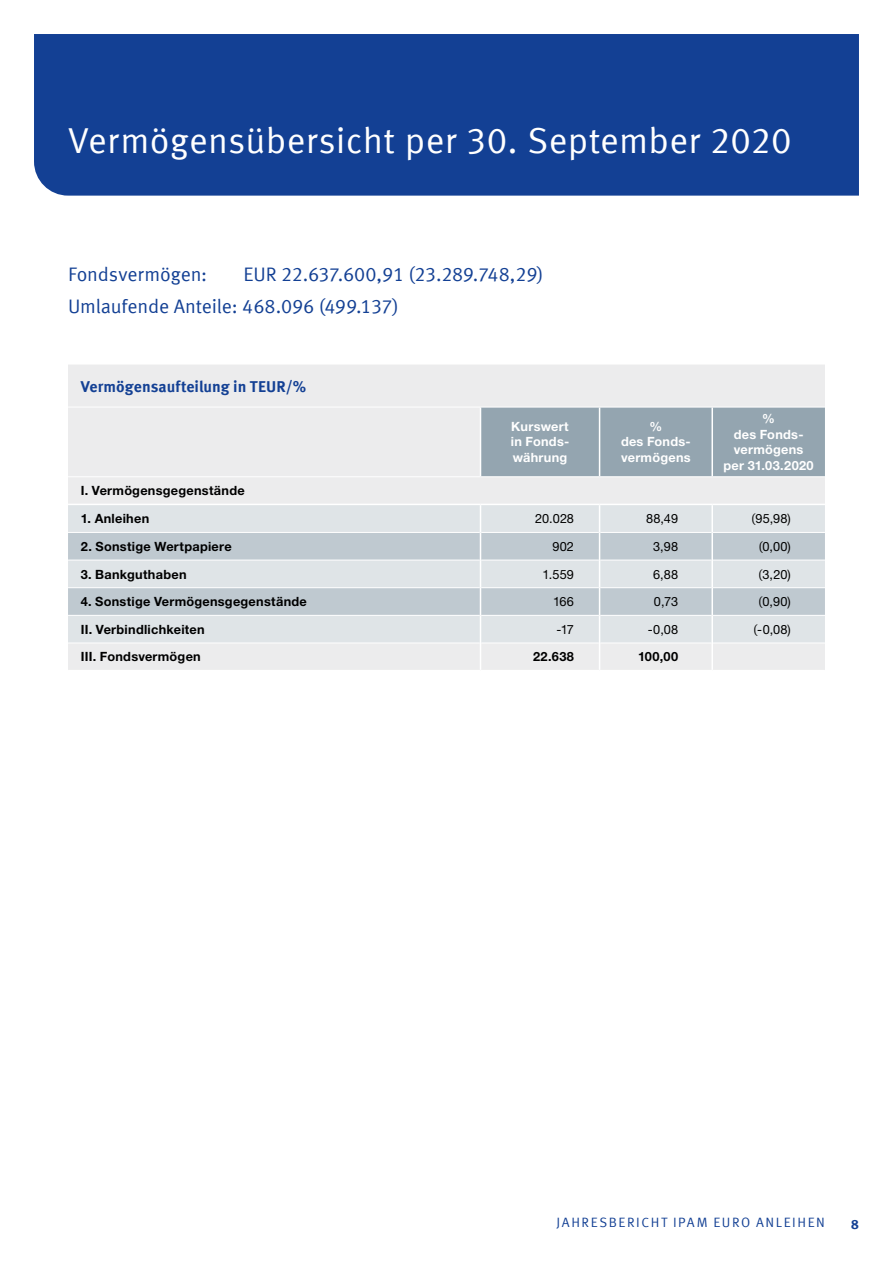
<style>
.page{position:relative;width:893px;height:1263px;background:#fff}
.page>*{position:absolute;margin:0;border:0;box-sizing:border-box;transform-origin:0 0}
.t1{font:36px "Meta Offc Pro Norm";letter-spacing:.01em;color:#fff}
.t2{font:19.5px/32px "Meta Offc Pro Norm";letter-spacing:-.01em;color:#134094}
.t3{font:700 15.75px "Meta Offc Pro";color:#134094}
.t4{font:13.5px "Meta Offc Pro Norm";letter-spacing:.115em;color:#134094}
.t5{font:700 13.5px "Meta Offc Pro";color:#134094}
.t6{font:700 12.75px "Helvetica Neue LTW1 G";letter-spacing:.02em;color:#000}
.t7{font:700 12.75px/15.9px "Helvetica Neue LTW1 G";letter-spacing:.02em;color:#fff;text-align:center}
.t8{font:12.75px "Helvetica Neue LTW1 G";letter-spacing:.015em;color:#000}
.s1{font-family:"Meta Offc Pro Norm"}
</style>
<div class="page">
<div style="left:34px;top:34px;width:825px;height:162px;background:#134094"></div>
<div style="left:68px;top:365px;width:757px;height:305px;background:#ececed"></div>
<div style="left:481px;top:408px;width:344px;height:68px;background:#94a5b0"></div>
<div style="left:68px;top:505px;width:757px;height:138px;background:#dfe4e7"></div>
<svg style="left:68px;top:533px;width:757px;height:82px;background:#cad2d7"></svg>
<hr style="left:68px;top:407px;width:412px;height:1px;background:#fff">
<hr style="left:480px;top:407px;width:120px;height:1px;background:#fff">
<hr style="left:600px;top:407px;width:112px;height:1px;background:#fff">
<hr style="left:712px;top:407px;width:113px;height:1px;background:#fff">
<hr style="left:481px;top:560px;width:118px;height:1px;background:#fff">
<hr style="left:600px;top:560px;width:111px;height:1px;background:#fff">
<hr style="left:713px;top:560px;width:112px;height:1px;background:#fff">
<hr style="left:481px;top:615px;width:118px;height:1px;background:#fff">
<hr style="left:600px;top:615px;width:111px;height:1px;background:#fff">
<hr style="left:713px;top:615px;width:112px;height:1px;background:#fff">
<hr style="left:68px;top:476px;width:412px;height:1px;background:#fff">
<hr style="left:480px;top:476px;width:120px;height:1px;background:#fff">
<hr style="left:600px;top:476px;width:112px;height:1px;background:#fff">
<hr style="left:712px;top:476px;width:113px;height:1px;background:#fff">
<hr style="left:68px;top:532px;width:412px;height:1px;background:#fff">
<hr style="left:481px;top:532px;width:118px;height:1px;background:#fff">
<hr style="left:600px;top:532px;width:111px;height:1px;background:#fff">
<hr style="left:713px;top:532px;width:112px;height:1px;background:#fff">
<hr style="left:68px;top:560px;width:412px;height:1px;background:#fff">
<hr style="left:68px;top:587px;width:412px;height:1px;background:#fff">
<hr style="left:481px;top:587px;width:118px;height:1px;background:#fff">
<hr style="left:600px;top:587px;width:111px;height:1px;background:#fff">
<hr style="left:713px;top:587px;width:112px;height:1px;background:#fff">
<hr style="left:68px;top:615px;width:412px;height:1px;background:#fff">
<hr style="left:68px;top:643px;width:412px;height:1px;background:#fff">
<hr style="left:481px;top:643px;width:118px;height:1px;background:#fff">
<hr style="left:600px;top:643px;width:111px;height:1px;background:#fff">
<hr style="left:713px;top:643px;width:112px;height:1px;background:#fff">
<hr style="left:68px;top:504px;width:412px;height:1px;background:#fff">
<hr style="left:480px;top:504px;width:120px;height:1px;background:#fff">
<hr style="left:600px;top:504px;width:112px;height:1px;background:#fff">
<hr style="left:712px;top:504px;width:113px;height:1px;background:#fff">
<hr style="left:480px;top:407px;width:1px;height:69px;background:#fff">
<hr style="left:599px;top:407px;width:1px;height:69px;background:#fff">
<svg style="left:480px;top:505px;width:1px;height:165px"></svg>
<svg style="left:599px;top:505px;width:1px;height:165px"></svg>
<hr style="left:711px;top:407px;width:2px;height:69px;background:#fff">
<hr style="left:711px;top:505px;width:2px;height:27px;background:#fff">
<hr style="left:711px;top:532px;width:2px;height:28px;background:#fff">
<hr style="left:711px;top:560px;width:2px;height:28px;background:#fff">
<hr style="left:711px;top:588px;width:2px;height:27px;background:#fff">
<hr style="left:711px;top:615px;width:2px;height:28px;background:#fff">
<hr style="left:711px;top:643px;width:2px;height:27px;background:#fff">
<h1 class="t1" style="left:68px;top:113px;width:725px">Vermögensübersicht per 30. September 2020</h1>
<h2 class="t2" style="left:68px;top:257px;width:477px;text-indent:176px">EUR 22.637.600,91 (23.289.748,29)<br>Umlaufende Anteile: 468.096 (499.137)</h2>
<h2 class="t2" style="left:68px;top:257px;width:141px">Fondsvermögen:</h2>
<p class="t3" style="left:81px;top:374px;width:227px">Vermögensaufteilung in TEUR/%</p>
<p class="t7" style="left:511px;top:418px;width:60px;text-align:justify">Kurswert in Fonds&shy;währung</p>
<p class="t7" style="left:621px;top:418px;width:71px">%<br>des Fonds&shy;vermögens</p>
<p class="t7" style="left:723px;top:410px;width:92px">%<br>des Fonds&shy;vermögens per 31.03.2020</p>
<p class="t6" style="left:81px;top:483px;width:165px">I. Vermögensgegenstände</p>
<p class="t6" style="left:81px;top:511px;width:70px">1. Anleihen</p>
<p class="t8" style="left:535px;top:511px;width:40px">20.028</p>
<p class="t8" style="left:646px;top:511px;width:34px">88,49</p>
<p class="t8" style="left:751px;top:511px;width:41px"><span class="s1">(</span>95,98)</p>
<p class="t6" style="left:81px;top:538px;width:153px">2. Sonstige Wertpapiere</p>
<p class="t8" style="left:552px;top:538px;width:23px">902</p>
<p class="t8" style="left:653px;top:538px;width:27px">3,98</p>
<p class="t8" style="left:758px;top:538px;width:34px"><span class="s1">(</span>0,00)</p>
<p class="t6" style="left:81px;top:566px;width:107px">3. Bankguthaben</p>
<p class="t8" style="left:542px;top:566px;width:33px">1.559</p>
<p class="t8" style="left:653px;top:566px;width:27px">6,88</p>
<p class="t8" style="left:758px;top:566px;width:34px"><span class="s1">(</span>3,20)</p>
<p class="t6" style="left:81px;top:594px;width:228px">4. Sonstige Vermögensgegenstände</p>
<p class="t8" style="left:553px;top:594px;width:22px">166</p>
<p class="t8" style="left:654px;top:594px;width:26px">0,73</p>
<p class="t8" style="left:758px;top:594px;width:34px"><span class="s1">(</span>0,90)</p>
<p class="t6" style="left:81px;top:621px;width:125px">II. Verbindlichkeiten</p>
<p class="t8" style="left:557px;top:621px;width:19px">-17</p>
<p class="t8" style="left:648px;top:621px;width:32px">-0,08</p>
<p class="t8" style="left:753px;top:621px;width:39px"><span class="s1">(</span>-0,08)</p>
<p class="t6" style="left:81px;top:649px;width:122px">III. Fondsvermögen</p>
<p class="t6" style="left:533px;top:649px;width:43px">22.638</p>
<p class="t6" style="left:638px;top:649px;width:42px">100,00</p>
<p class="t4" style="left:556px;top:1211px;width:236px">JAHRESBERICHT IPAM EURO Anleihe</p>
<p class="t4" style="left:816px;top:1211px;width:10px">n</p>
<p class="t5" style="left:851px;top:1214px;width:9px">8</p>
</div>
